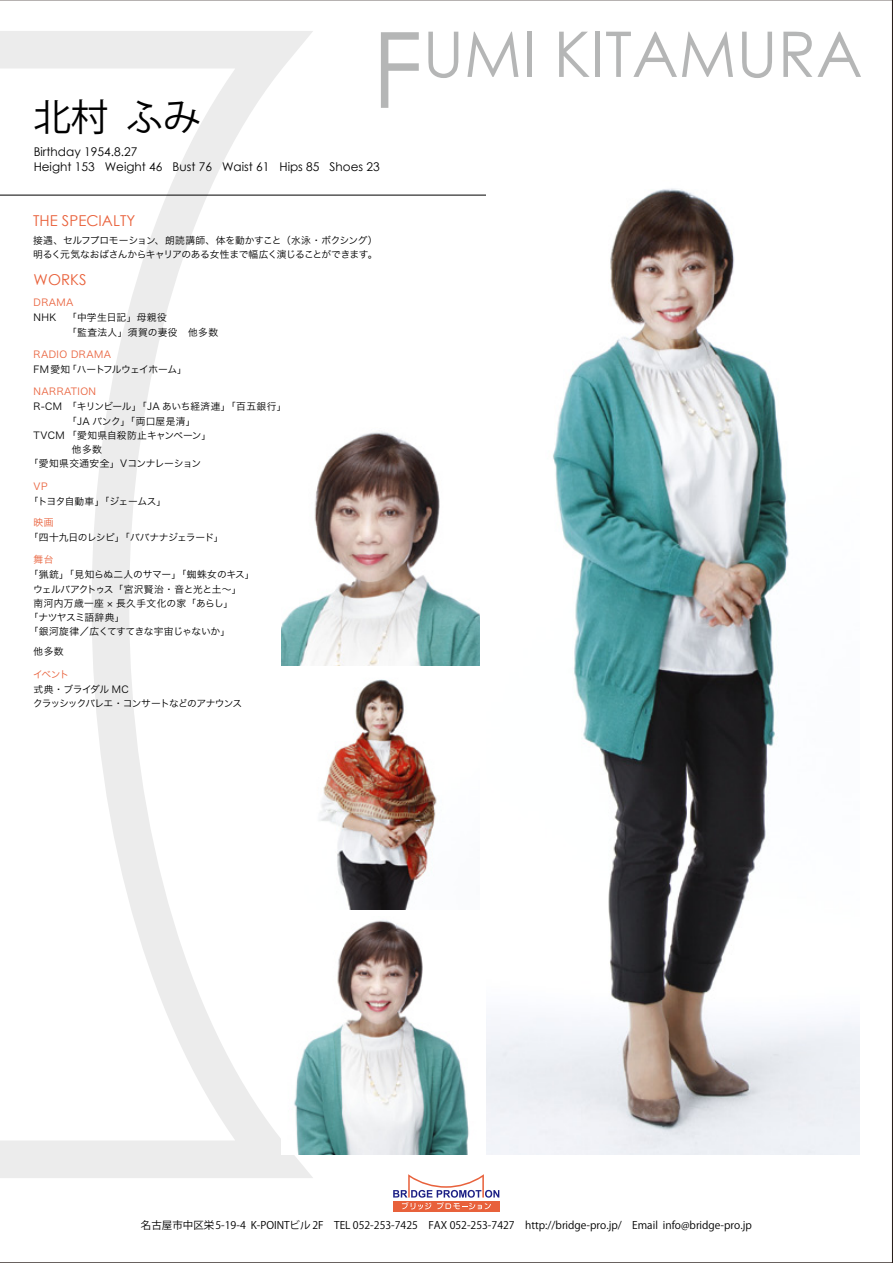
<style>
.page{position:relative;width:893px;height:1263px;background:#fff}
.page>*{position:absolute;margin:0;border:0;box-sizing:border-box;transform-origin:0 0}
.t1{font:63px "Century Gothic";color:#b5b6b6}
.t2{font:37.5px "Koz Go Pro";color:#000}
.t3{font:15px "Century Gothic";color:#e9613b}
.t4{font:12px/15px "Century Gothic";color:#000}
.t5{font:10.5px "Koz Go Pro";color:#000}
.t6{font:9.75px/14.2px "Hira Kaku Pro W3";letter-spacing:-.03em;color:#000}
.t7{font:9.75px/14.2px "Hira Kaku Pro W3";letter-spacing:.04em;color:#000}
.t8{font:9.75px "Hira Kaku Pro W3";letter-spacing:.01em;color:#000}
.t9{font:9.75px/14.2px "Hira Kaku Pro W3";letter-spacing:.015em;color:#000}
.t10{font:9.75px "Hira Kaku Pro W3";letter-spacing:-.05em;color:#000}
.t11{font:9.75px "Hira Kaku Pro W3";letter-spacing:.04em;color:#e9613b}
.t12{font:9.75px/14.2px "Hira Kaku Pro W3";letter-spacing:-.075em;color:#000}
.t13{font:9.75px "Hira Kaku Pro W3";letter-spacing:.005em;color:#000}
.t14{font:9.75px "Hira Kaku Pro W3";letter-spacing:-.055em;color:#000}
.s1{font-size:105.3px}
</style>
<div class="page">
<svg style="left:2px;top:31px;width:352px;height:1147px"></svg>
<svg style="left:393px;top:1209px;width:106px;height:2px"></svg>
<svg style="left:393px;top:1174px;width:106px;height:35px"></svg>
<hr style="left:0;top:195px;width:512px;height:1px;background:#000">
<img style="left:282px;top:427px;width:198px;height:238px">
<img style="left:486px;top:188px;width:374px;height:966px">
<img style="left:282px;top:672px;width:155px;height:238px">
<img style="left:282px;top:916px;width:187px;height:238px">
<h2 class="t2" style="left:33px;top:93px;width:169px">北村 ふみ</h2>
<h1 class="t1" style="left:372px;top:16px;width:492px"><span class="s1">F</span>UMI KITAMURA</h1>
<p class="t4" style="left:34px;top:144px;width:348px">Birthday 1954.8.27<br>Height 153 Weight 46 Bust 76 Waist 61 Hips 85 Shoes 23</p>
<h3 class="t3" style="left:33px;top:211px;width:104px">THE SPECIALTY</h3>
<p class="t6" style="left:33px;top:232px;width:346px">接遇、セルフプロモーション、朗読講師、体を動かすこと（水泳・ボクシング）明るく元気なおばさんからキャリアのある女性まで幅広く演じることができます。</p>
<p class="t11" style="left:34px;top:294px;width:41px">DRAMA</p>
<p class="t7" style="left:67px;top:310px;width:153px;text-indent:-33px">NHK 「中学生日記」母親役<br>「監査法人」須賀の妻役　他多数</p>
<h3 class="t3" style="left:34px;top:271px;width:54px">WORKS</h3>
<p class="t11" style="left:34px;top:346px;width:79px">RADIO DRAMA</p>
<p class="t14" style="left:34px;top:361px;width:155px">FM 愛知「ハートフルウェイホーム」</p>
<p class="t11" style="left:34px;top:383px;width:64px">NARRATION</p>
<p class="t9" style="left:67px;top:399px;width:221px">「キリンビール」「JA あいち経済連」「百五銀行」「JA バンク」「両口屋是清」</p>
<p class="t6" style="left:72px;top:442px;width:32px">他多数</p>
<p class="t6" style="left:34px;top:399px;width:30px">R-CM</p>
<p class="t13" style="left:34px;top:426px;width:179px">TVCM 「愛知県自殺防止キャンペーン」</p>
<p class="t8" style="left:29px;top:455px;width:174px">「愛知県交通安全」Vコンナレーション</p>
<p class="t11" style="left:34px;top:477px;width:15px">VP</p>
<p class="t10" style="left:29px;top:492px;width:139px">「トヨタ自動車」「ジェームス」</p>
<p class="t11" style="left:34px;top:514px;width:21px">映画</p>
<p class="t6" style="left:29px;top:530px;width:196px">「四十九日のレシピ」「ババナナジェラード」</p>
<p class="t11" style="left:34px;top:551px;width:21px">舞台</p>
<p class="t8" style="left:29px;top:566px;width:227px">「猟銃」「見知らぬ二人のサマー」「蜘蛛女のキス」</p>
<p class="t10" style="left:33px;top:580px;width:210px">ウェルバアクトゥス「宮沢賢治・音と光と土～」</p>
<p class="t7" style="left:34px;top:595px;width:201px">南河内万歳一座 × 長久手文化の家「あらし」</p>
<p class="t6" style="left:29px;top:610px;width:97px">「ナツヤスミ語辞典」</p>
<p class="t6" style="left:29px;top:624px;width:203px">「銀河旋律／広くてすてきな宇宙じゃないか」</p>
<p class="t6" style="left:34px;top:643px;width:32px">他多数</p>
<p class="t11" style="left:33px;top:665px;width:37px">イベント</p>
<p class="t12" style="left:33px;top:681px;width:211px">式典・ブライダル MC<br>クラッシックバレエ・コンサートなどのアナウンス</p>
<p class="t5" style="left:141px;top:1218px;width:612px">名古屋市中区栄5-19-4 K-POINTビル 2F　TEL 052-253-7425　FAX 052-253-7427　http://bridge-pro.jp/　Email info@bridge-pro.jp</p>
</div>
